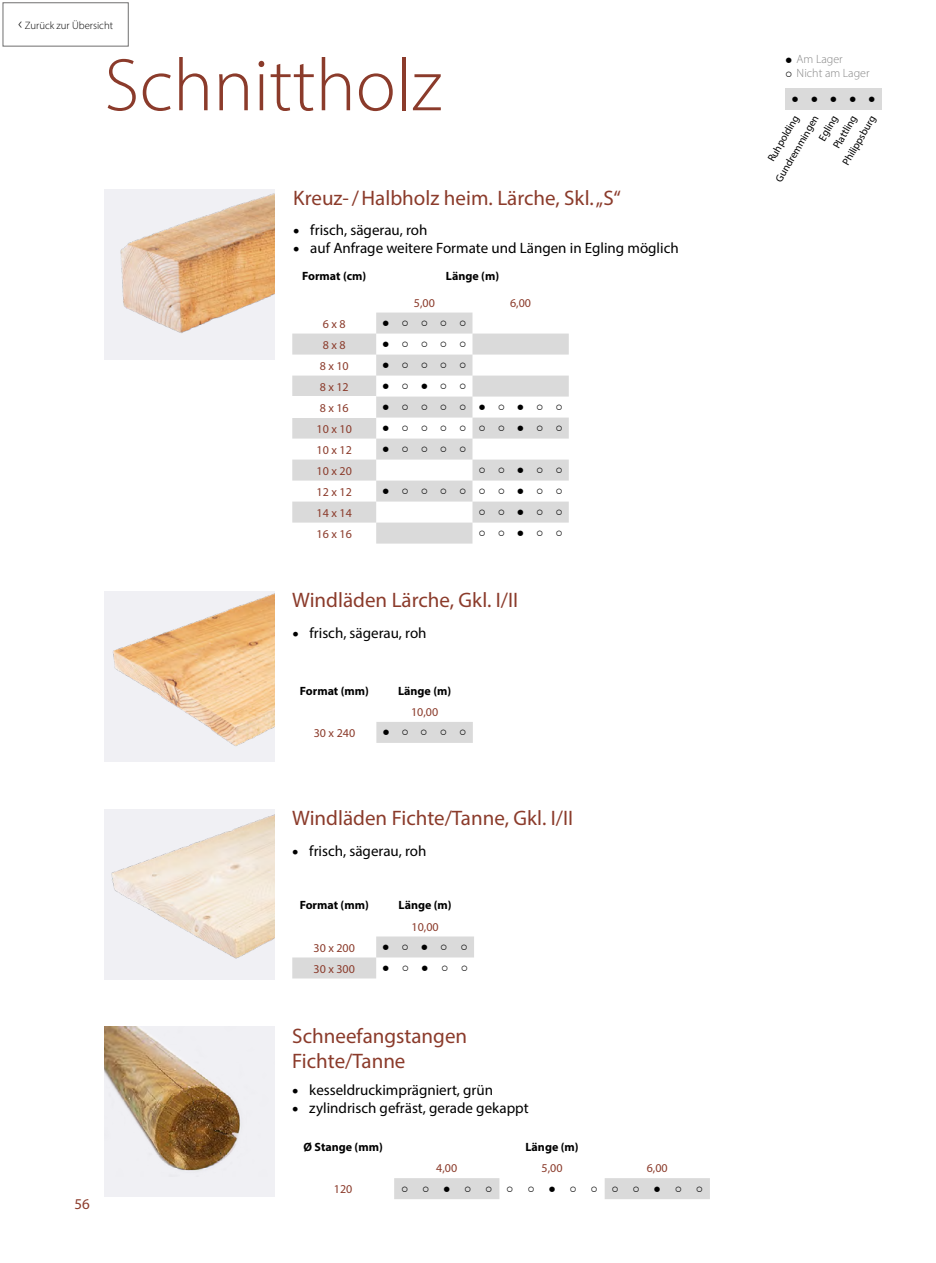
<style>
.page{position:relative;width:936px;height:1263px;background:#fff}
.page>*{position:absolute;margin:0;border:0;box-sizing:border-box;transform-origin:0 0}
.t1{font:300 75px "Myriad Pro";color:#8b3b2b}
.t2{font:21px/25.2px "Myriad Pro";color:#8b3b2b}
.t3{font:15px "Myriad Pro";color:#000}
.t4{font:15px "Myriad Pro";color:#8b3b2b}
.t5{font:12px "Myriad Pro";color:#8b3b2b}
.t6{font:700 12px "Myriad Pro";color:#000}
.t7{font:300 12px "Myriad Pro";color:#878787}
.t8{font:300 10.65px "Myriad Pro";color:#000}
.t9{font:10.5px "Myriad Pro";color:#000}
.s1{font-size:16.5px}
.s2{color:#000}
.s3{font-size:22.5px}
</style>
<div class="page">
<svg style="left:292px;top:313px;width:276px;height:231px"></svg>
<div style="left:292px;top:397px;width:84px;height:21px;background:#fff"></div>
<div style="left:785px;top:88px;width:96px;height:22px;background:#dadada"></div>
<img style="left:104px;top:189px;width:170px;height:170px">
<div style="left:104px;top:1027px;width:170px;height:170px;background:#f0f0f4"></div>
<img style="left:104px;top:1027px;width:136px;height:144px">
<img style="left:104px;top:591px;width:170px;height:170px">
<img style="left:104px;top:809px;width:170px;height:170px">
<div style="left:3px;top:2px;width:126px;height:45px;border:1px solid #706f6f"></div>
<svg style="left:383px;top:320px;width:5px;height:6px"></svg>
<svg style="left:383px;top:341px;width:5px;height:6px"></svg>
<svg style="left:383px;top:362px;width:5px;height:6px"></svg>
<svg style="left:383px;top:383px;width:5px;height:6px"></svg>
<svg style="left:421px;top:383px;width:6px;height:6px"></svg>
<svg style="left:383px;top:404px;width:5px;height:6px"></svg>
<svg style="left:479px;top:404px;width:6px;height:6px"></svg>
<svg style="left:518px;top:404px;width:5px;height:6px"></svg>
<svg style="left:383px;top:425px;width:5px;height:6px"></svg>
<svg style="left:518px;top:425px;width:5px;height:6px"></svg>
<svg style="left:383px;top:446px;width:5px;height:6px"></svg>
<svg style="left:518px;top:467px;width:5px;height:6px"></svg>
<svg style="left:383px;top:488px;width:5px;height:6px"></svg>
<svg style="left:518px;top:488px;width:5px;height:6px"></svg>
<svg style="left:518px;top:509px;width:5px;height:6px"></svg>
<svg style="left:518px;top:530px;width:5px;height:6px"></svg>
<svg style="left:402px;top:320px;width:6px;height:6px"></svg>
<svg style="left:421px;top:320px;width:6px;height:6px"></svg>
<svg style="left:441px;top:320px;width:5px;height:6px"></svg>
<svg style="left:460px;top:320px;width:5px;height:6px"></svg>
<svg style="left:402px;top:341px;width:6px;height:6px"></svg>
<svg style="left:421px;top:341px;width:6px;height:6px"></svg>
<svg style="left:441px;top:341px;width:5px;height:6px"></svg>
<svg style="left:460px;top:341px;width:5px;height:6px"></svg>
<svg style="left:402px;top:362px;width:6px;height:6px"></svg>
<svg style="left:421px;top:362px;width:6px;height:6px"></svg>
<svg style="left:441px;top:362px;width:5px;height:6px"></svg>
<svg style="left:460px;top:362px;width:5px;height:6px"></svg>
<svg style="left:402px;top:383px;width:6px;height:6px"></svg>
<svg style="left:441px;top:383px;width:5px;height:6px"></svg>
<svg style="left:460px;top:383px;width:5px;height:6px"></svg>
<svg style="left:402px;top:404px;width:6px;height:6px"></svg>
<svg style="left:421px;top:404px;width:6px;height:6px"></svg>
<svg style="left:441px;top:404px;width:5px;height:6px"></svg>
<svg style="left:460px;top:404px;width:5px;height:6px"></svg>
<svg style="left:498px;top:404px;width:6px;height:6px"></svg>
<svg style="left:537px;top:404px;width:5px;height:6px"></svg>
<svg style="left:556px;top:404px;width:6px;height:6px"></svg>
<svg style="left:402px;top:425px;width:6px;height:6px"></svg>
<svg style="left:421px;top:425px;width:6px;height:6px"></svg>
<svg style="left:441px;top:425px;width:5px;height:6px"></svg>
<svg style="left:460px;top:425px;width:5px;height:6px"></svg>
<svg style="left:479px;top:425px;width:6px;height:6px"></svg>
<svg style="left:498px;top:425px;width:6px;height:6px"></svg>
<svg style="left:537px;top:425px;width:5px;height:6px"></svg>
<svg style="left:556px;top:425px;width:6px;height:6px"></svg>
<svg style="left:402px;top:446px;width:6px;height:6px"></svg>
<svg style="left:421px;top:446px;width:6px;height:6px"></svg>
<svg style="left:441px;top:446px;width:5px;height:6px"></svg>
<svg style="left:460px;top:446px;width:5px;height:6px"></svg>
<svg style="left:479px;top:467px;width:6px;height:6px"></svg>
<svg style="left:498px;top:467px;width:6px;height:6px"></svg>
<svg style="left:537px;top:467px;width:5px;height:6px"></svg>
<svg style="left:556px;top:467px;width:6px;height:6px"></svg>
<svg style="left:402px;top:488px;width:6px;height:6px"></svg>
<svg style="left:421px;top:488px;width:6px;height:6px"></svg>
<svg style="left:441px;top:488px;width:5px;height:6px"></svg>
<svg style="left:460px;top:488px;width:5px;height:6px"></svg>
<svg style="left:479px;top:488px;width:6px;height:6px"></svg>
<svg style="left:498px;top:488px;width:6px;height:6px"></svg>
<svg style="left:537px;top:488px;width:5px;height:6px"></svg>
<svg style="left:556px;top:488px;width:6px;height:6px"></svg>
<svg style="left:479px;top:509px;width:6px;height:6px"></svg>
<svg style="left:498px;top:509px;width:6px;height:6px"></svg>
<svg style="left:537px;top:509px;width:5px;height:6px"></svg>
<svg style="left:556px;top:509px;width:6px;height:6px"></svg>
<svg style="left:479px;top:530px;width:6px;height:6px"></svg>
<svg style="left:498px;top:530px;width:6px;height:6px"></svg>
<svg style="left:537px;top:530px;width:5px;height:6px"></svg>
<svg style="left:556px;top:530px;width:6px;height:6px"></svg>
<svg style="left:394px;top:1178px;width:316px;height:21px"></svg>
<svg style="left:570px;top:1186px;width:5px;height:5px"></svg>
<svg style="left:591px;top:1186px;width:6px;height:5px"></svg>
<svg style="left:612px;top:1186px;width:6px;height:5px"></svg>
<svg style="left:633px;top:1186px;width:6px;height:5px"></svg>
<svg style="left:675px;top:1186px;width:6px;height:5px"></svg>
<svg style="left:696px;top:1186px;width:6px;height:5px"></svg>
<div style="left:376px;top:722px;width:97px;height:21px;background:#dadada"></div>
<svg style="left:292px;top:936px;width:182px;height:42px"></svg>
<p class="t8" style="left:18px;top:19px;width:96px"><span class="s1">‹</span> Zurück zur Übersicht</p>
<p class="t1" style="left:104px;top:40px;width:339px">Schnittholz</p>
<p class="t7" style="left:796px;top:52px;width:48px">Am Lager</p>
<p class="t7" style="left:785px;top:66px;width:86px"><span class="s2">○</span> Nicht am Lager</p>
<p class="t9" style="left:764px;top:157px;width:53px;rotate:-60deg">Ruhpolding</p>
<p class="t9" style="left:830px;top:144px;width:38px;rotate:-60deg">Plattling</p>
<p class="t9" style="left:772px;top:178px;width:77px;rotate:-60deg">Gundremmingen</p>
<p class="t9" style="left:815px;top:137px;width:29px;rotate:-60deg">Egling</p>
<p class="t9" style="left:839px;top:161px;width:57px;rotate:-60deg">Philippsburg</p>
<p class="t2" style="left:293px;top:185px;width:329px">Kreuz-/Halbholz heim. Lärche, Skl. „S“</p>
<p class="t3" style="left:293px;top:221px;width:136px"><span class="s3">•</span> frisch, sägerau, roh</p>
<p class="t3" style="left:293px;top:239px;width:387px"><span class="s3">•</span> auf Anfrage weitere Formate und Längen in Egling möglich</p>
<p class="t6" style="left:302px;top:268px;width:66px">Format (cm)</p>
<p class="t6" style="left:446px;top:268px;width:55px">Länge (m)</p>
<p class="t5" style="left:414px;top:295px;width:22px">5,00</p>
<p class="t5" style="left:510px;top:295px;width:22px">6,00</p>
<p class="t5" style="left:323px;top:316px;width:24px">6 x 8</p>
<p class="t5" style="left:323px;top:337px;width:24px">8 x 8</p>
<p class="t5" style="left:319px;top:358px;width:31px">8 x 10</p>
<p class="t5" style="left:319px;top:379px;width:31px">8 x 12</p>
<p class="t5" style="left:319px;top:400px;width:31px">8 x 16</p>
<p class="t5" style="left:316px;top:421px;width:37px">10 x 10</p>
<p class="t5" style="left:316px;top:442px;width:37px">10 x 12</p>
<p class="t5" style="left:316px;top:463px;width:37px">10 x 20</p>
<p class="t5" style="left:316px;top:484px;width:37px">12 x 12</p>
<p class="t5" style="left:316px;top:505px;width:37px">14 x 14</p>
<p class="t5" style="left:316px;top:526px;width:37px">16 x 16</p>
<p class="t2" style="left:292px;top:587px;width:227px">Windläden Lärche, Gkl. I/II</p>
<p class="t3" style="left:292px;top:624px;width:136px"><span class="s3">•</span> frisch, sägerau, roh</p>
<p class="t6" style="left:300px;top:683px;width:71px">Format (mm)</p>
<p class="t6" style="left:398px;top:683px;width:55px">Länge (m)</p>
<p class="t5" style="left:411px;top:704px;width:29px">10,00</p>
<p class="t5" style="left:314px;top:725px;width:43px">30 x 240</p>
<p class="t2" style="left:292px;top:805px;width:282px">Windläden Fichte/Tanne, Gkl. I/II</p>
<p class="t3" style="left:292px;top:841px;width:136px"><span class="s3">•</span> frisch, sägerau, roh</p>
<p class="t6" style="left:300px;top:898px;width:71px">Format (mm)</p>
<p class="t6" style="left:398px;top:898px;width:55px">Länge (m)</p>
<p class="t5" style="left:411px;top:919px;width:29px">10,00</p>
<p class="t5" style="left:313px;top:940px;width:43px">30 x 200</p>
<p class="t5" style="left:313px;top:961px;width:43px">30 x 300</p>
<p class="t2" style="left:292px;top:1022px;width:176px">Schneefangstangen<br>Fichte/Tanne</p>
<p class="t3" style="left:292px;top:1080px;width:202px"><span class="s3">•</span> kesseldruckimprägniert, grün</p>
<p class="t3" style="left:292px;top:1098px;width:238px"><span class="s3">•</span> zylindrisch gefräst, gerade gekappt</p>
<p class="t4" style="left:74px;top:1195px;width:17px">56</p>
<p class="t6" style="left:303px;top:1139px;width:81px">Ø Stange (mm)</p>
<p class="t6" style="left:525px;top:1139px;width:55px">Länge (m)</p>
<p class="t5" style="left:436px;top:1161px;width:22px">4,00</p>
<p class="t5" style="left:541px;top:1161px;width:22px">5,00</p>
<p class="t5" style="left:646px;top:1161px;width:22px">6,00</p>
<p class="t5" style="left:334px;top:1182px;width:20px">120</p>
</div>
